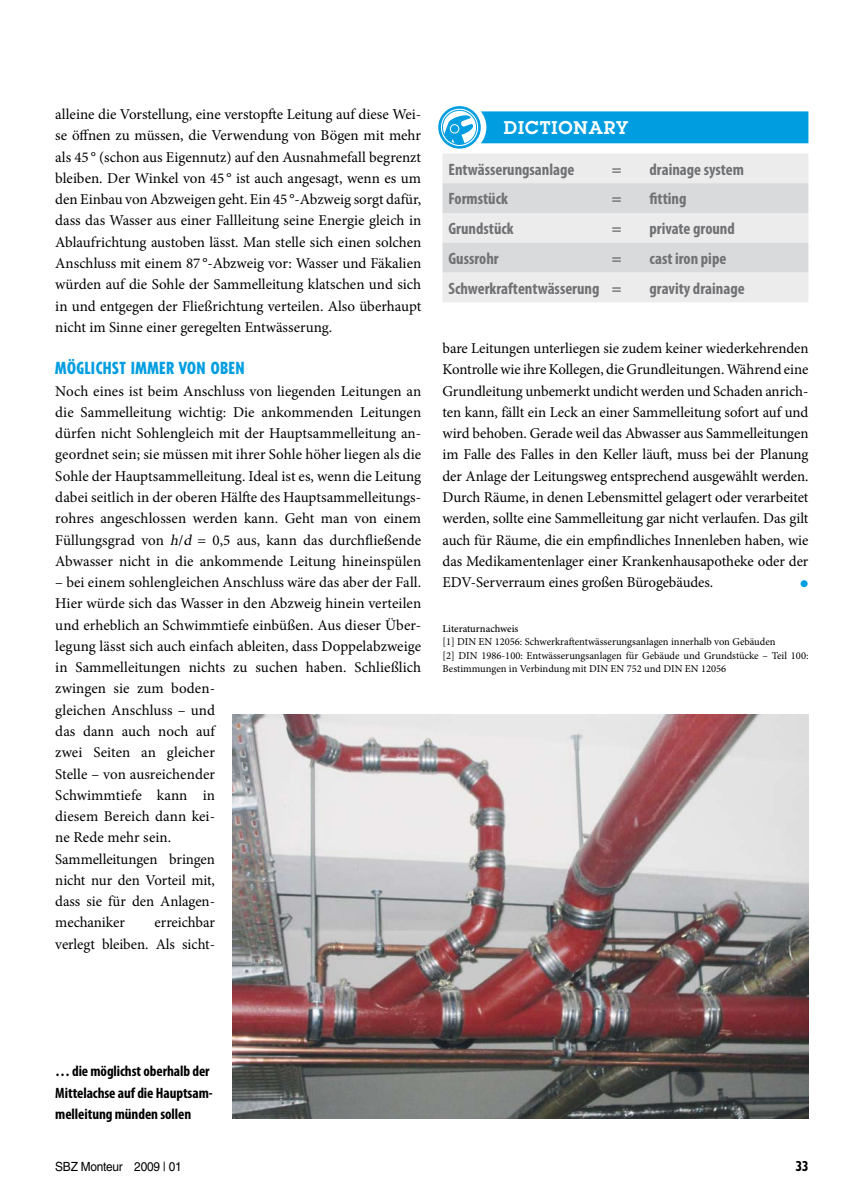
<style>
.page{position:relative;width:851px;height:1204px;background:#fff}
.page>*{position:absolute;margin:0;border:0;box-sizing:border-box;transform-origin:0 0}
.t1{font:600 18px "Lubalin Graph Std";color:#fff}
.t2{font:700 condensed 16.5px "Myriad Pro";color:#707173}
.t3{font:800 condensed 16.5px "Tempo Std";letter-spacing:.03em;color:#009ee0}
.t4{font:15px/21.3px "Minion Pro";color:#000;text-align:justify}
.t5{font:700 condensed 15px/21.3px "Myriad Pro";letter-spacing:-.005em;color:#000}
.t6{font:15px "European Pi Std 3";color:#009ee0}
.t7{font:800 condensed 13.5px "Tempo Std";color:#000}
.t8{font:12.6px "Helvetica LT Std";letter-spacing:-.02em;color:#000;scale:.94 1}
.t9{font:10.5px/13.5px "Minion Pro";color:#000}
.t10{font:500 10.5px "Minion Pro";letter-spacing:-.005em;color:#000}
.s1{font-style:italic}
</style>
<div class="page">
<svg style="left:439px;top:107px;width:40px;height:40px"></svg>
<div style="left:438px;top:106px;width:42px;height:43px;border:3px solid #009ee0;border-radius:50%"></div>
<svg style="left:440px;top:108px;width:38px;height:38px"></svg>
<div style="left:440px;top:108px;width:38px;height:39px;border:1px solid #009ee0;border-radius:50%"></div>
<svg style="left:442px;top:115px;width:32px;height:29px"></svg>
<div style="left:442px;top:110px;width:35px;height:35px;border:1px solid #009ee0;border-radius:50%"></div>
<img style="left:232px;top:714px;width:576px;height:404px">
<div style="left:480px;top:111px;width:328px;height:32px;background:#009ee0"></div>
<div style="left:442px;top:153px;width:366px;height:149px;background:#ececed"></div>
<svg style="left:442px;top:183px;width:366px;height:89px;background:#dfe0e1"></svg>
<p class="t4" style="left:55px;top:104px;width:367px">alleine die Vorstellung, eine verstopfte Leitung auf diese Wei&shy;se öffnen zu müssen, die Verwendung von Bögen mit mehr als 45 ° (schon aus Eigennutz) auf den Ausnahmefall begrenzt bleiben. Der Winkel von 45 ° ist auch angesagt, wenn es um den Einbau von Abzweigen geht. Ein 45 °-Abzweig sorgt dafür, dass das Wasser aus einer Fallleitung seine Energie gleich in Ablaufrichtung austoben lässt. Man stelle sich einen solchen Anschluss mit einem 87 °-Abzweig vor: Wasser und Fäkalien würden auf die Sohle der Sammelleitung klatschen und sich in und entgegen der Fließrichtung verteilen. Also überhaupt nicht im Sinne einer geregelten Entwässerung.</p>
<p class="t3" style="left:55px;top:358px;width:191px">MÖGLICHST IMMER VON OBEN</p>
<p class="t4" style="left:55px;top:380px;width:367px">Noch eines ist beim Anschluss von liegenden Leitungen an die Sammelleitung wichtig: Die ankommenden Leitungen dürfen nicht Sohlengleich mit der Hauptsammelleitung an&shy;geordnet sein; sie müssen mit ihrer Sohle höher liegen als die Sohle der Hauptsammelleitung. Ideal ist es, wenn die Leitung dabei seitlich in der oberen Hälfte des Hauptsammelleitungs&shy;rohres angeschlossen werden kann. Geht man von einem Füllungsgrad von <span class="s1">h</span>/<span class="s1">d</span> = 0,5 aus, kann das durchfließende Abwasser nicht in die ankommende Leitung hineinspülen</p>
<p class="t4" style="left:55px;top:571px;width:367px;text-align:left">– bei einem sohlengleichen Anschluss wäre das aber der Fall.<br>Hier würde sich das Wasser in den Abzweig hinein verteilen und erheblich an Schwimmtiefe einbüßen. Aus dieser Über&shy;legung lässt sich auch einfach ableiten, dass Doppelabzweige in Sammelleitungen nichts zu suchen haben. Schließlich zwingen sie zum boden-<br>gleichen Anschluss – und<br>das dann auch noch auf<br>zwei Seiten an gleicher<br>Stelle – von ausreichender<br>Schwimmtiefe kann in<br>diesem Bereich dann kei-<br>ne Rede mehr sein.<br>Sammelleitungen bringen<br>nicht nur den Vorteil mit,<br>dass sie für den Anlagen-<br>mechaniker</p>
<p class="t4" style="left:55px;top:912px;width:161px;text-align:right">erreichbar<br>verlegt bleiben. Als sicht-</p>
<p class="t1" style="left:504px;top:115px;width:85px">DICTIONAR</p>
<p class="t1" style="left:616px;top:115px;width:14px">Y</p>
<p class="t2" style="left:448px;top:159px;width:127px">Entwässerungsanlage</p>
<p class="t2" style="left:611px;top:159px;width:11px">=</p>
<p class="t2" style="left:649px;top:159px;width:96px">drainage system</p>
<p class="t2" style="left:448px;top:188px;width:61px">Formstück</p>
<p class="t2" style="left:611px;top:188px;width:11px">=</p>
<p class="t2" style="left:649px;top:188px;width:38px">fitting</p>
<p class="t2" style="left:448px;top:218px;width:67px">Grundstück</p>
<p class="t2" style="left:611px;top:218px;width:11px">=</p>
<p class="t2" style="left:649px;top:218px;width:87px">private ground</p>
<p class="t2" style="left:448px;top:248px;width:52px">Gussrohr</p>
<p class="t2" style="left:611px;top:248px;width:11px">=</p>
<p class="t2" style="left:649px;top:248px;width:78px">cast iron pipe</p>
<p class="t2" style="left:448px;top:278px;width:174px">Schwerkraftentwässerung =</p>
<p class="t2" style="left:649px;top:278px;width:97px">gravity drainage</p>
<p class="t4" style="left:442px;top:338px;width:367px">bare Leitungen unterliegen sie zudem keiner wiederkehrenden Kontrolle wie ihre Kollegen, die Grundleitungen. Während eine Grundleitung unbemerkt undicht werden und Schaden anrich&shy;ten kann, fällt ein Leck an einer Sammelleitung sofort auf und wird behoben. Gerade weil das Abwasser aus Sammelleitungen im Falle des Falles in den Keller läuft, muss bei der Planung der Anlage der Leitungsweg entsprechend ausgewählt werden.<br>Durch Räume, in denen Lebensmittel gelagert oder verarbeitet werden, sollte eine Sammelleitung gar nicht verlaufen. Das gilt auch für Räume, die ein empfindliches Innenleben haben, wie das Medikamentenlager einer Krankenhausapotheke oder der EDV-Serverraum eines großen Bürogebäudes.</p>
<p class="t6" style="left:800px;top:572px;width:10px">•</p>
<p class="t10" style="left:442px;top:622px;width:77px">Literaturnachweis</p>
<p class="t9" style="left:442px;top:635px;width:367px">[1] DIN EN 12056: Schwerkraftentwässerungsanlagen innerhalb von Gebäuden<br>[2] DIN 1986-100: Entwässerungsanlagen für Gebäude und Grundstücke – Teil 100:<br>Bestimmungen in Verbindung mit DIN EN 752 und DIN EN 12056</p>
<p class="t5" style="left:55px;top:1060px;width:159px">…die möglichst oberhalb der<br>Mittelachse auf die Hauptsam&shy;melleitung münden sollen</p>
<p class="t8" style="left:55px;top:1158px;width:136px">SBZ Monteur 2009 | 01</p>
<p class="t7" style="left:795px;top:1157px;width:14px">33</p>
</div>
